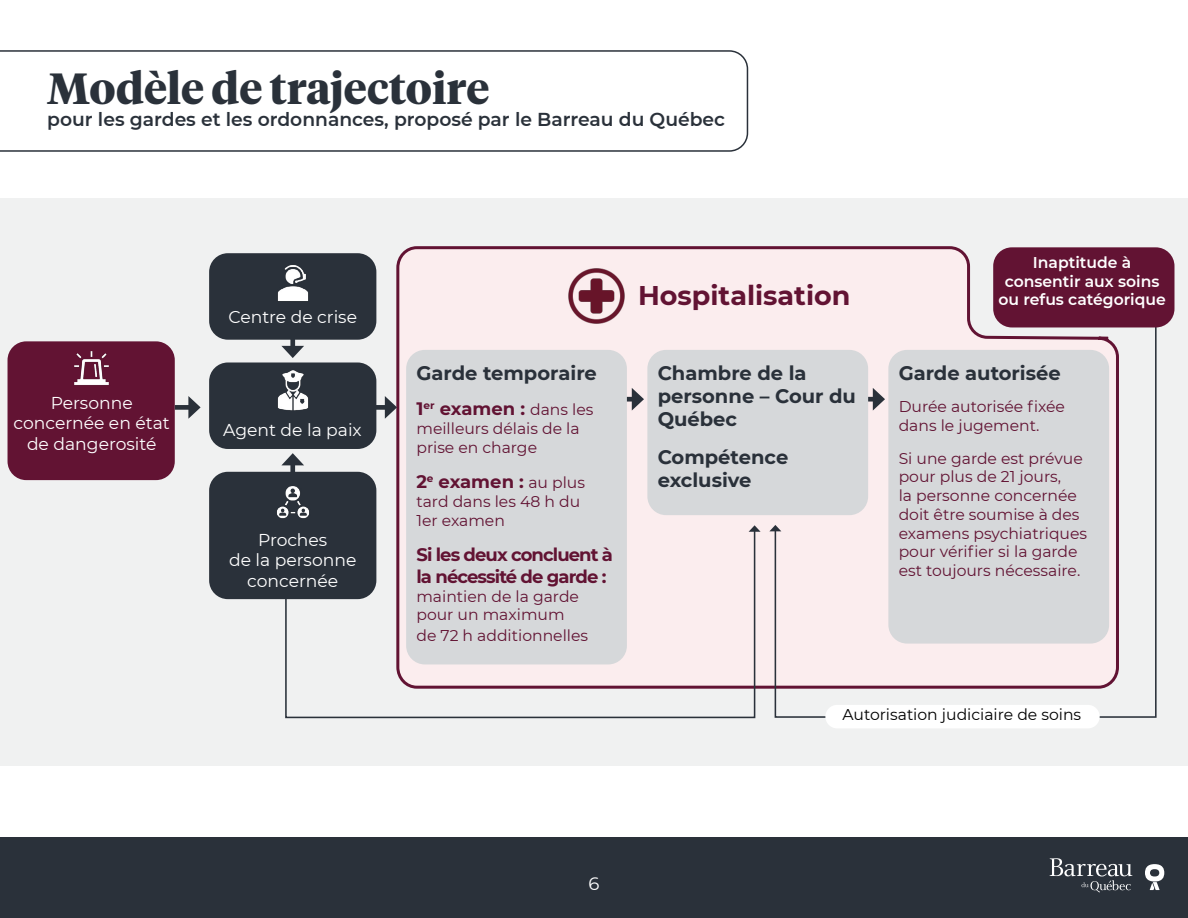
<style>
.page{position:relative;width:1188px;height:918px;background:#fff}
.page>*{position:absolute;margin:0;border:0;box-sizing:border-box;transform-origin:0 0}
.texte_courant{font:700 43.5px "Tiempos Headline";color:#2a313a}
.t1{font:700 27px "Montserrat";color:#621333}
.t2{font:700 19.5px/23.4px "Montserrat";color:#2a313a}
.texte_courant-2{font:600 18.75px "Montserrat";color:#2a313a}
.t3{font:700 18px/21.6px "Montserrat";letter-spacing:-.05em;color:#621333}
.t4{font:18px "Montserrat";color:#fff}
.t5{font:17.1px/20.5px "Montserrat";color:#fff;text-align:center}
.t6{font:15.6px/18.8px "Montserrat";color:#621333}
.t7{font:600 15.6px/18.8px "Montserrat";color:#fff;text-align:center}
.t8{font:15.6px "Montserrat";color:#000}
.s1{font-weight:400;font-size:15.6px}
</style>
<div class="page">
<div style="left:0;top:837px;width:1188px;height:81px;background:#2a313a"></div>
<svg style="left:1050px;top:858px;width:82px;height:35px"></svg>
<svg style="left:1145px;top:864px;width:19px;height:26px"></svg>
<div style="left:0;top:199px;width:1188px;height:567px;background:#f0f1f1"></div>
<div style="left:8px;top:341px;width:167px;height:139px;background:#621333;border-radius:19px"></div>
<div style="left:209px;top:253px;width:167px;height:87px;background:#2a313a;border-radius:19px"></div>
<div style="left:209px;top:363px;width:167px;height:86px;background:#2a313a;border-radius:19px"></div>
<div style="left:209px;top:472px;width:167px;height:127px;background:#2a313a;border-radius:19px"></div>
<img style="left:74px;top:351px;width:35px;height:34px">
<svg style="left:396px;top:246px;width:604px;height:443px"></svg>
<img style="left:277px;top:370px;width:32px;height:41px">
<img style="left:277px;top:265px;width:32px;height:36px">
<img style="left:277px;top:486px;width:32px;height:33px">
<div style="left:175px;top:405px;width:18px;height:5px;background:#2a313a"></div>
<svg style="left:188px;top:396px;width:13px;height:23px"></svg>
<div style="left:371px;top:405px;width:18px;height:5px;background:#2a313a"></div>
<svg style="left:385px;top:396px;width:12px;height:23px"></svg>
<div style="left:290px;top:332px;width:5px;height:18px;background:#2a313a"></div>
<svg style="left:281px;top:346px;width:23px;height:12px"></svg>
<div style="left:290px;top:461px;width:5px;height:18px;background:#2a313a"></div>
<svg style="left:282px;top:453px;width:22px;height:12px"></svg>
<svg style="left:284px;top:529px;width:472px;height:190px"></svg>
<svg style="left:749px;top:525px;width:12px;height:7px"></svg>
<div style="left:618px;top:397px;width:18px;height:5px;background:#2a313a"></div>
<svg style="left:632px;top:388px;width:12px;height:23px"></svg>
<div style="left:406px;top:350px;width:221px;height:314px;background:#d6d8da;border-radius:19px"></div>
<div style="left:647px;top:350px;width:221px;height:165px;background:#d6d8da;border-radius:19px"></div>
<svg style="left:0;top:50px;width:748px;height:102px"></svg>
<img style="left:562px;top:261px;width:70px;height:70px">
<svg style="left:774px;top:320px;width:383px;height:398px"></svg>
<svg style="left:769px;top:525px;width:12px;height:6px"></svg>
<div style="left:825px;top:705px;width:275px;height:23px;background:#fff;border-radius:12px"></div>
<div style="left:993px;top:247px;width:181px;height:80px;background:#621333;border-radius:19px"></div>
<p class="texte_courant" style="left:47px;top:58px;width:443px">Modèle de trajectoire</p>
<p class="texte_courant-2" style="left:47px;top:106px;width:679px">pour les gardes et les ordonnances, proposé par le Barreau du Québec</p>
<p class="t5" style="left:14px;top:392px;width:158px">Personne concernée en état de dangerosité</p>
<p class="t5" style="left:228px;top:306px;width:130px">Centre de crise</p>
<p class="t5" style="left:223px;top:419px;width:140px">Agent de la paix</p>
<p class="t5" style="left:229px;top:529px;width:129px">Proches<br>de la personne concernée</p>
<p class="t2" style="left:416px;top:360px;width:182px">Garde temporaire</p>
<p class="t3" style="left:416px;top:397px;width:178px">1<sup>er</sup> examen : <span class="s1">dans les</span></p>
<p class="t6" style="left:416px;top:418px;width:165px">meilleurs délais de la prise en charge</p>
<p class="t3" style="left:416px;top:470px;width:170px">2<sup>e</sup> examen : <span class="s1">au plus</span></p>
<p class="t6" style="left:416px;top:491px;width:165px">tard dans les 48 h du<br>1er examen</p>
<p class="t3" style="left:416px;top:543px;width:198px">Si les deux concluent à la nécessité de garde :</p>
<p class="t6" style="left:416px;top:586px;width:164px">maintien de la garde pour un maximum</p>
<p class="t6" style="left:416px;top:625px;width:173px">de 72 h additionnelles</p>
<p class="t1" style="left:638px;top:276px;width:214px">Hospitalisation</p>
<p class="t2" style="left:658px;top:360px;width:200px">Chambre de la personne – Cour du<br>Québec</p>
<p class="t2" style="left:658px;top:444px;width:132px">Compétence exclusive</p>
<p class="t7" style="left:999px;top:252px;width:169px">Inaptitude à consentir aux soins ou refus catégorique</p>
<p class="t2" style="left:899px;top:360px;width:164px">Garde autorisée</p>
<p class="t6" style="left:899px;top:397px;width:168px">Durée autorisée fixée dans le jugement.</p>
<p class="t6" style="left:899px;top:448px;width:190px">Si une garde est prévue pour plus de 21 jours,<br>la personne concernée doit être soumise à des examens psychiatriques pour vérifier si la garde est toujours nécessaire.</p>
<p class="t4" style="left:589px;top:871px;width:12px">6</p>
<p class="t8" style="left:843px;top:704px;width:240px">Autorisation judiciaire de soins</p>
</div>
